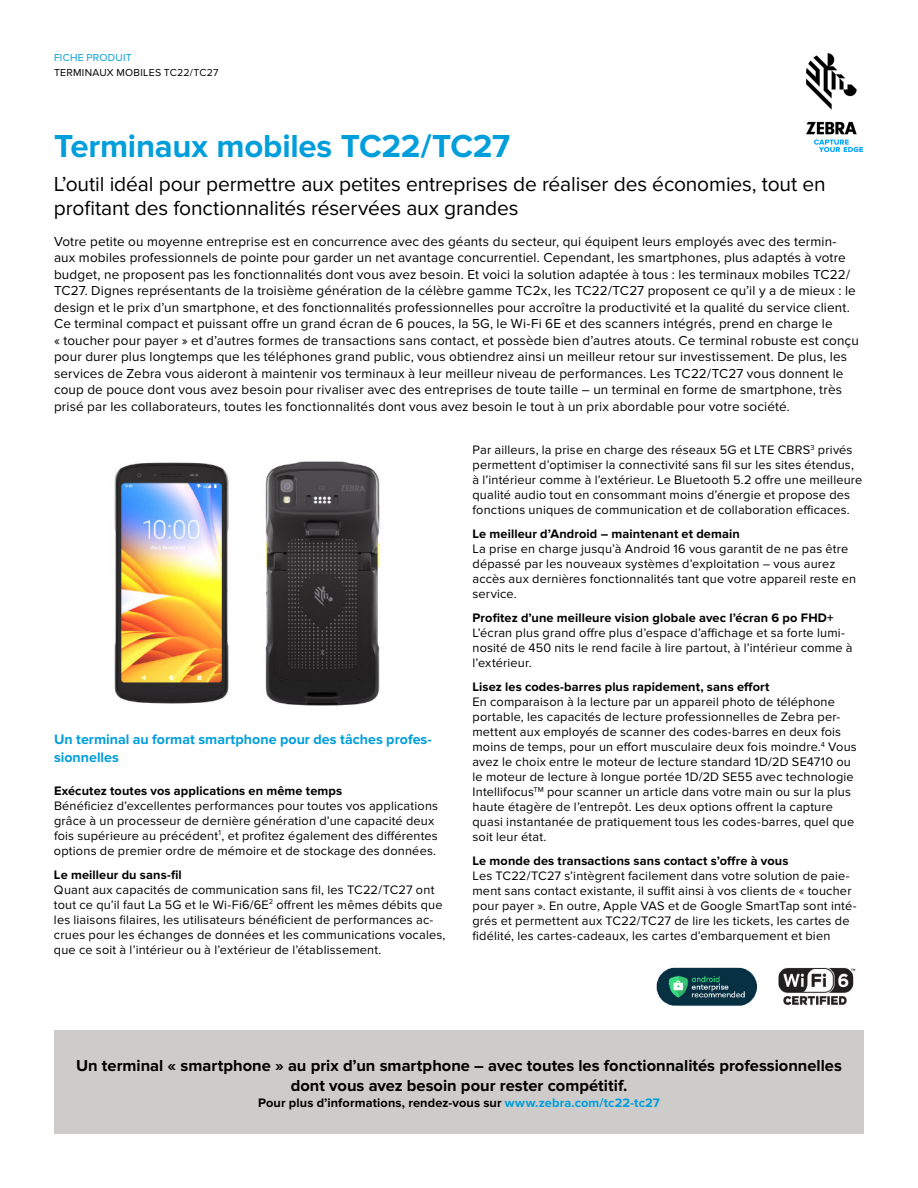
<style>
.page{position:relative;width:918px;height:1188px;background:#fff}
.page>*{position:absolute;margin:0;border:0;box-sizing:border-box;transform-origin:0 0}
.t1{font:700 33px "Proxima Nova";letter-spacing:-.005em;color:#009edb}
.t2{font:21px/24px "Proxima Nova";letter-spacing:-.005em;color:#000}
.t3{font:700 16.5px/20.2px "Proxima Nova";color:#000;text-align:center}
.t4{font:700 14.25px/17.2px "Proxima Nova";color:#009edb}
.t5{font:13.5px/16.5px "Proxima Nova";letter-spacing:.01em;color:#000}
.t6{font:12.75px/15px "Proxima Nova";letter-spacing:.015em;color:#000}
.t7{font:700 12.75px "Proxima Nova";letter-spacing:.01em;color:#000}
.t8{font:10.5px "Proxima Nova";letter-spacing:.025em;color:#000}
.t9{font:10.5px "Proxima Nova";letter-spacing:.025em;color:#009edb}
.s1{color:#009edb}
</style>
<div class="page">
<img style="left:806px;top:54px;width:56px;height:97px">
<div style="left:54px;top:1031px;width:810px;height:103px;background:#cdccca"></div>
<img style="left:656px;top:967px;width:200px;height:39px">
<img style="left:114px;top:461px;width:266px;height:245px">
<p class="t9" style="left:54px;top:52px;width:79px">FICHE PRODUIT</p>
<p class="t8" style="left:54px;top:66px;width:166px">TERMINAUX MOBILES TC22/TC27</p>
<h1 class="t1" style="left:54px;top:127px;width:458px">Terminaux mobiles TC22/TC27</h1>
<h2 class="t2" style="left:54px;top:173px;width:773px">L’outil idéal pour permettre aux petites entreprises de réaliser des économies, tout en profitant des fonctionnalités réservées aux grandes</h2>
<p class="t5" style="left:54px;top:233px;width:806px">Votre petite ou moyenne entreprise est en concurrence avec des géants du secteur, qui équipent leurs employés avec des termin&shy;aux mobiles professionnels de pointe pour garder un net avantage concurrentiel. Cependant, les smartphones, plus adaptés à votre budget, ne proposent pas les fonctionnalités dont vous avez besoin. Et voici la solution adaptée à tous : les terminaux mobiles TC22/ TC27. Dignes représentants de la troisième génération de la célèbre gamme TC2x, les TC22/TC27 proposent ce qu’il y a de mieux : le design et le prix d’un smartphone, et des fonctionnalités professionnelles pour accroître la productivité et la qualité du service client.<br>Ce terminal compact et puissant offre un grand écran de 6 pouces, la 5G, le Wi-Fi 6E et des scanners intégrés, prend en charge le<br>« toucher pour payer » et d’autres formes de transactions sans contact, et possède bien d’autres atouts. Ce terminal robuste est conçu pour durer plus longtemps que les téléphones grand public, vous obtiendrez ainsi un meilleur retour sur investissement. De plus, les services de Zebra vous aideront à maintenir vos terminaux à leur meilleur niveau de performances. Les TC22/TC27 vous donnent le coup de pouce dont vous avez besoin pour rivaliser avec des entreprises de toute taille – un terminal en forme de smartphone, très prisé par les collaborateurs, toutes les fonctionnalités dont vous avez besoin le tout à un prix abordable pour votre société.</p>
<p class="t4" style="left:54px;top:731px;width:379px">Un terminal au format smartphone pour des tâches profes&shy;sionnelles</p>
<p class="t7" style="left:54px;top:783px;width:290px">Exécutez toutes vos applications en même temps</p>
<p class="t6" style="left:54px;top:798px;width:386px">Bénéficiez d’excellentes performances pour toutes vos applications grâce à un processeur de dernière génération d’une capacité deux fois supérieure au précédent<sup>1</sup>, et profitez également des différentes options de premier ordre de mémoire et de stockage des données.</p>
<p class="t7" style="left:54px;top:867px;width:129px">Le meilleur du sans-fil</p>
<p class="t6" style="left:54px;top:882px;width:393px">Quant aux capacités de communication sans fil, les TC22/TC27 ont tout ce qu’il faut La 5G et le Wi-Fi6/6E<sup>2</sup> offrent les mêmes débits que les liaisons filaires, les utilisateurs bénéficient de performances ac&shy;crues pour les échanges de données et les communications vocales, que ce soit à l’intérieur ou à l’extérieur de l’établissement.</p>
<p class="t6" style="left:472px;top:443px;width:391px">Par ailleurs, la prise en charge des réseaux 5G et LTE CBRS<sup>3</sup> privés permettent d’optimiser la connectivité sans fil sur les sites étendus, à l’intérieur comme à l’extérieur. Le Bluetooth 5.2 offre une meilleure qualité audio tout en consommant moins d’énergie et propose des fonctions uniques de communication et de collaboration efficaces.</p>
<p class="t7" style="left:472px;top:527px;width:269px">Le meilleur d’Android – maintenant et demain</p>
<p class="t6" style="left:472px;top:542px;width:385px">La prise en charge jusqu’à Android 16 vous garantit de ne pas être dépassé par les nouveaux systèmes d’exploitation – vous aurez accès aux dernières fonctionnalités tant que votre appareil reste en service.</p>
<p class="t7" style="left:472px;top:611px;width:363px">Profitez d’une meilleure vision globale avec l’écran 6 po FHD+</p>
<p class="t6" style="left:472px;top:626px;width:382px">L’écran plus grand offre plus d’espace d’affichage et sa forte lumi&shy;nosité de 450 nits le rend facile à lire partout, à l’intérieur comme à l’extérieur.</p>
<p class="t7" style="left:472px;top:680px;width:299px">Lisez les codes-barres plus rapidement, sans effort</p>
<p class="t6" style="left:472px;top:695px;width:386px">En comparaison à la lecture par un appareil photo de téléphone portable, les capacités de lecture professionnelles de Zebra per&shy;mettent aux employés de scanner des codes-barres en deux fois moins de temps, pour un effort musculaire deux fois moindre.<sup>4</sup> Vous avez le choix entre le moteur de lecture standard 1D/2D SE4710 ou le moteur de lecture à longue portée 1D/2D SE55 avec technologie Intellifocus<sup>TM</sup> pour scanner un article dans votre main ou sur la plus haute étagère de l’entrepôt. Les deux options offrent la capture quasi instantanée de pratiquement tous les codes-barres, quel que soit leur état.</p>
<p class="t7" style="left:473px;top:854px;width:318px">Le monde des transactions sans contact s’offre à vous</p>
<p class="t6" style="left:473px;top:869px;width:386px">Les TC22/TC27 s’intègrent facilement dans votre solution de paie&shy;ment sans contact existante, il suffit ainsi à vos clients de « toucher pour payer ». En outre, Apple VAS et de Google SmartTap sont inté&shy;grés et permettent aux TC22/TC27 de lire les tickets, les cartes de fidélité, les cartes-cadeaux, les cartes d’embarquement et bien</p>
<p class="t3" style="left:76px;top:1056px;width:767px">Un terminal « smartphone » au prix d’un smartphone – avec toutes les fonctionnalités professionnelles dont vous avez besoin pour rester compétitif.</p>
<p class="t7" style="left:258px;top:1095px;width:403px">Pour plus d’informations, rendez-vous sur <span class="s1">www.zebra.com/tc22-tc27</span></p>
</div>
